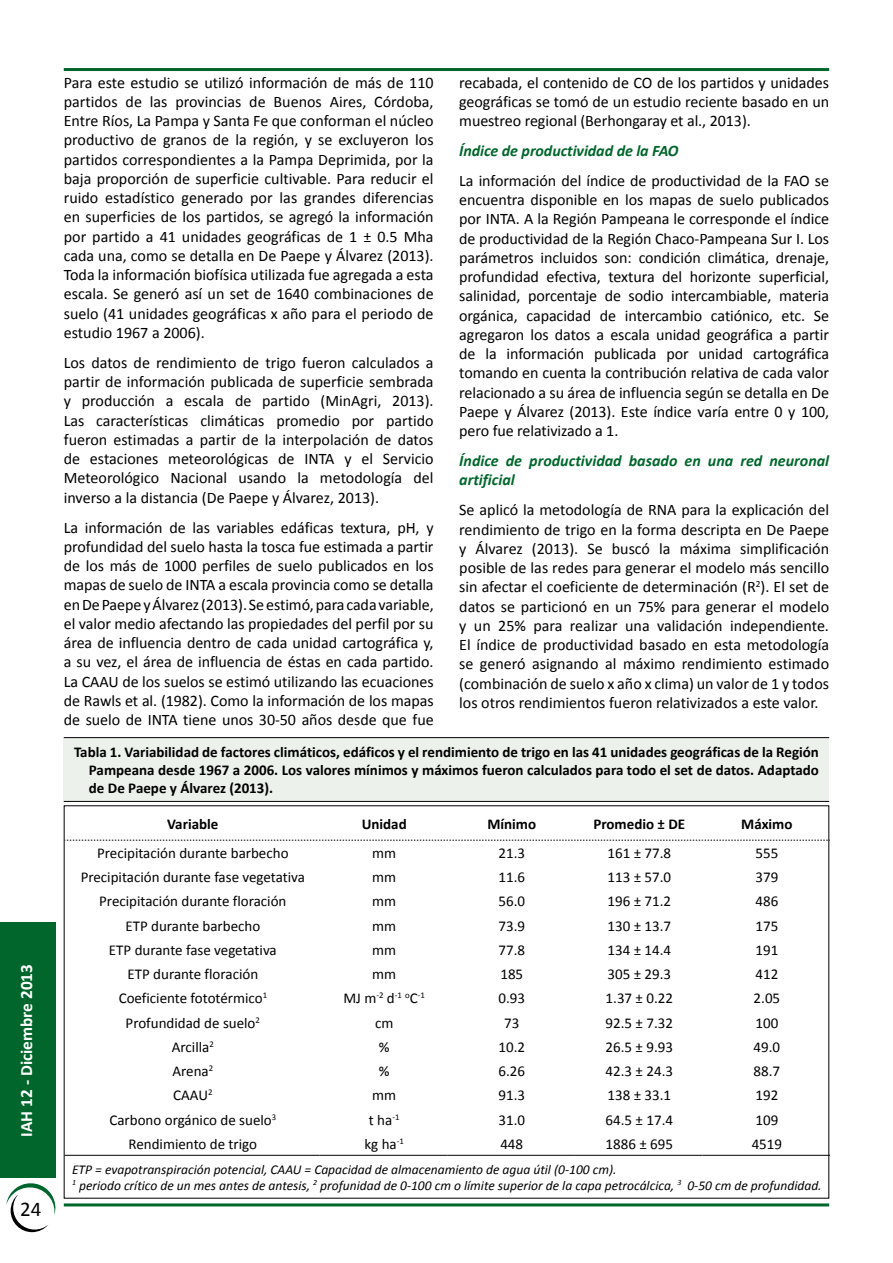
<style>
.page{position:relative;width:893px;height:1263px;background:#fff}
.page>*{position:absolute;margin:0;border:0;box-sizing:border-box;transform-origin:0 0}
.t1{font:21px "Calibri";color:#000}
.t2{font:700 17.25px "Calibri";color:#fff}
.t3{font:16.05px/19.2px "Calibri";letter-spacing:-.005em;color:#000;text-align:justify}
.t4{font:italic 700 16.05px/19.2px "Calibri";color:#00662c}
.t5{font:15px "Calibri";color:#000}
.t6{font:700 15px/18px "Calibri";color:#000;text-align:justify}
.t7{font:italic 13.5px/16.2px "Calibri";color:#000}
.t8{font:8.7px "Calibri";color:#000}
.s1{font-size:15px}
</style>
<div class="page">
<hr style="left:64px;top:68px;width:765px;height:3px;background:#00662c">
<hr style="left:64px;top:1203px;width:765px;height:3px;background:#00662c">
<svg style="left:6px;top:1183px;width:49px;height:49px"></svg>
<div style="left:0;top:923px;width:55px;height:255px;background:#00662c"></div>
<svg style="left:66px;top:840px;width:764px;height:1px"></svg>
<hr style="left:65px;top:1155px;width:255px;height:1px;background:#000">
<hr style="left:320px;top:1155px;width:127px;height:1px;background:#000">
<hr style="left:447px;top:1155px;width:128px;height:1px;background:#000">
<hr style="left:575px;top:1155px;width:127px;height:1px;background:#000">
<hr style="left:702px;top:1155px;width:128px;height:1px;background:#000">
<div style="left:64px;top:738px;width:765px;height:63px;background:#ecf2eb"></div>
<hr style="left:64px;top:737px;width:765px;height:1px;background:#000">
<hr style="left:64px;top:801px;width:765px;height:1px;background:#000">
<p class="t2" style="left:15px;top:1136px;width:174px;rotate:-90deg">IAH 12 - Diciembre 2013</p>
<h1 class="t1" style="left:20px;top:1195px;width:23px">24</h1>
<p class="t3" style="left:64px;top:72px;width:371px">Para este estudio se utilizó información de más de 110 partidos de las provincias de Buenos Aires, Córdoba, Entre Ríos, La Pampa y Santa Fe que conforman el núcleo productivo de granos de la región, y se excluyeron los partidos correspondientes a la Pampa Deprimida, por la baja proporción de superficie cultivable. Para reducir el ruido estadístico generado por las grandes diferencias en superficies de los partidos, se agregó la información por partido a 41 unidades geográficas de 1 ± 0.5 Mha cada una, como se detalla en De Paepe y Álvarez (2013).<br>Toda la información biofísica utilizada fue agregada a esta escala. Se generó así un set de 1640 combinaciones de suelo (41 unidades geográficas x año para el periodo de estudio 1967 a 2006).</p>
<p class="t3" style="left:64px;top:352px;width:371px">Los datos de rendimiento de trigo fueron calculados a partir de información publicada de superficie sembrada y producción a escala de partido (MinAgri, 2013).<br>Las características climáticas promedio por partido fueron estimadas a partir de la interpolación de datos de estaciones meteorológicas de INTA y el Servicio Meteorológico Nacional usando la metodología del inverso a la distancia (De Paepe y Álvarez, 2013).</p>
<p class="t3" style="left:64px;top:517px;width:371px">La información de las variables edáficas textura, pH, y profundidad del suelo hasta la tosca fue estimada a partir de los más de 1000 perfiles de suelo publicados en los mapas de suelo de INTA a escala provincia como se detalla en De Paepe y Álvarez (2013). Se estimó, para cada variable, el valor medio afectando las propiedades del perfil por su área de influencia dentro de cada unidad cartográfica y, a su vez, el área de influencia de éstas en cada partido.<br>La CAAU de los suelos se estimó utilizando las ecuaciones de Rawls et al. (1982). Como la información de los mapas de suelo de INTA tiene unos 30-50 años desde que fue</p>
<p class="t3" style="left:459px;top:72px;width:371px">recabada, el contenido de CO de los partidos y unidades geográficas se tomó de un estudio reciente basado en un muestreo regional (Berhongaray et al., 2013).</p>
<p class="t4" style="left:459px;top:141px;width:221px">Índice de productividad de la FAO</p>
<p class="t3" style="left:459px;top:170px;width:371px">La información del índice de productividad de la FAO se encuentra disponible en los mapas de suelo publicados por INTA. A la Región Pampeana le corresponde el índice de productividad de la Región Chaco-Pampeana Sur I. Los parámetros incluidos son: condición climática, drenaje, profundidad efectiva, textura del horizonte superficial, salinidad, porcentaje de sodio intercambiable, materia orgánica, capacidad de intercambio catiónico, etc. Se agregaron los datos a escala unidad geográfica a partir de la información publicada por unidad cartográfica tomando en cuenta la contribución relativa de cada valor relacionado a su área de influencia según se detalla en De Paepe y Álvarez (2013). Este índice varía entre 0 y 100, pero fue relativizado a 1.</p>
<p class="t4" style="left:459px;top:451px;width:371px">Índice de productividad basado en una red neuronal artificial</p>
<p class="t3" style="left:459px;top:500px;width:371px">Se aplicó la metodología de RNA para la explicación del rendimiento de trigo en la forma descripta en De Paepe y Álvarez (2013). Se buscó la máxima simplificación posible de las redes para generar el modelo más sencillo sin afectar el coeficiente de determinación (R<sup>2</sup>). El set de datos se particionó en un 75% para generar el modelo y un 25% para realizar una validación independiente.<br>El índice de productividad basado en esta metodología se generó asignando al máximo rendimiento estimado (combinación de suelo x año x clima) un valor de 1 y todos los otros rendimientos fueron relativizados a este valor.</p>
<p class="t6" style="left:89px;top:743px;width:731px;text-indent:-15px">Tabla 1. Variabilidad de factores climáticos, edáficos y el rendimiento de trigo en las 41 unidades geográficas de la Región Pampeana desde 1967 a 2006. Los valores mínimos y máximos fueron calculados para todo el set de datos. Adaptado de De Paepe y Álvarez (2013).</p>
<p class="t6" style="left:167px;top:815px;width:53px">Variable</p>
<p class="t6" style="left:362px;top:815px;width:47px">Unidad</p>
<p class="t6" style="left:487px;top:815px;width:50px">Mínimo</p>
<p class="t6" style="left:593px;top:815px;width:93px">Promedio ± DE</p>
<p class="t6" style="left:741px;top:815px;width:53px">Máximo</p>
<p class="t5" style="left:97px;top:844px;width:193px">Precipitación durante barbecho</p>
<p class="t5" style="left:372px;top:844px;width:25px">mm</p>
<p class="t5" style="left:498px;top:844px;width:28px">21.3</p>
<p class="t5" style="left:607px;top:844px;width:65px">161 ± 77.8</p>
<p class="t5" style="left:755px;top:844px;width:24px">555</p>
<p class="t5" style="left:81px;top:868px;width:226px">Precipitación durante fase vegetativa</p>
<p class="t5" style="left:372px;top:868px;width:25px">mm</p>
<p class="t5" style="left:498px;top:868px;width:28px">11.6</p>
<p class="t5" style="left:607px;top:868px;width:65px">113 ± 57.0</p>
<p class="t5" style="left:755px;top:868px;width:24px">379</p>
<p class="t5" style="left:99px;top:892px;width:189px">Precipitación durante floración</p>
<p class="t5" style="left:372px;top:892px;width:25px">mm</p>
<p class="t5" style="left:498px;top:892px;width:28px">56.0</p>
<p class="t5" style="left:607px;top:892px;width:65px">196 ± 71.2</p>
<p class="t5" style="left:755px;top:892px;width:24px">486</p>
<p class="t5" style="left:125px;top:916px;width:136px">ETP durante barbecho</p>
<p class="t5" style="left:372px;top:916px;width:25px">mm</p>
<p class="t5" style="left:498px;top:916px;width:28px">73.9</p>
<p class="t5" style="left:608px;top:916px;width:65px">130 ± 13.7</p>
<p class="t5" style="left:756px;top:916px;width:24px">175</p>
<p class="t5" style="left:109px;top:941px;width:169px">ETP durante fase vegetativa</p>
<p class="t5" style="left:372px;top:941px;width:25px">mm</p>
<p class="t5" style="left:498px;top:941px;width:28px">77.8</p>
<p class="t5" style="left:608px;top:941px;width:65px">134 ± 14.4</p>
<p class="t5" style="left:756px;top:941px;width:24px">191</p>
<p class="t5" style="left:128px;top:965px;width:132px">ETP durante floración</p>
<p class="t5" style="left:372px;top:965px;width:25px">mm</p>
<p class="t5" style="left:500px;top:965px;width:24px">185</p>
<p class="t5" style="left:608px;top:965px;width:65px">305 ± 29.3</p>
<p class="t5" style="left:756px;top:965px;width:24px">412</p>
<p class="t5" style="left:119px;top:989px;width:150px">Coeficiente fototérmico<sup>1</sup></p>
<p class="t8" style="left:343px;top:990px;width:83px"><span class="s1">MJ m</span>-2 <span class="s1">d</span>-1 o<span class="s1">C</span>-1</p>
<p class="t5" style="left:498px;top:989px;width:28px">0.93</p>
<p class="t5" style="left:606px;top:989px;width:69px">1.37 ± 0.22</p>
<p class="t5" style="left:754px;top:989px;width:28px">2.05</p>
<p class="t5" style="left:126px;top:1013px;width:136px">Profundidad de suelo<sup>2</sup></p>
<p class="t5" style="left:375px;top:1013px;width:20px">cm</p>
<p class="t5" style="left:504px;top:1013px;width:17px">73</p>
<p class="t5" style="left:606px;top:1013px;width:69px">92.5 ± 7.32</p>
<p class="t5" style="left:755px;top:1013px;width:24px">100</p>
<p class="t5" style="left:172px;top:1037px;width:43px">Arcilla<sup>2</sup></p>
<p class="t5" style="left:379px;top:1037px;width:12px">%</p>
<p class="t5" style="left:498px;top:1037px;width:28px">10.2</p>
<p class="t5" style="left:606px;top:1037px;width:69px">26.5 ± 9.93</p>
<p class="t5" style="left:754px;top:1037px;width:28px">49.0</p>
<p class="t5" style="left:173px;top:1062px;width:42px">Arena<sup>2</sup></p>
<p class="t5" style="left:379px;top:1062px;width:12px">%</p>
<p class="t5" style="left:498px;top:1062px;width:28px">6.26</p>
<p class="t5" style="left:606px;top:1062px;width:69px">42.3 ± 24.3</p>
<p class="t5" style="left:754px;top:1062px;width:28px">88.7</p>
<p class="t5" style="left:173px;top:1086px;width:41px">CAAU<sup>2</sup></p>
<p class="t5" style="left:372px;top:1086px;width:25px">mm</p>
<p class="t5" style="left:498px;top:1086px;width:28px">91.3</p>
<p class="t5" style="left:607px;top:1086px;width:65px">138 ± 33.1</p>
<p class="t5" style="left:755px;top:1086px;width:24px">192</p>
<p class="t5" style="left:109px;top:1110px;width:168px">Carbono orgánico de suelo<sup>3</sup></p>
<p class="t5" style="left:369px;top:1110px;width:32px">t ha<sup>-1</sup></p>
<p class="t5" style="left:498px;top:1110px;width:28px">31.0</p>
<p class="t5" style="left:606px;top:1110px;width:69px">64.5 ± 17.4</p>
<p class="t5" style="left:755px;top:1110px;width:24px">109</p>
<p class="t5" style="left:129px;top:1134px;width:130px">Rendimiento de trigo</p>
<p class="t5" style="left:364px;top:1134px;width:41px">kg ha<sup>-1</sup></p>
<p class="t5" style="left:500px;top:1134px;width:24px">448</p>
<p class="t5" style="left:606px;top:1134px;width:69px">1886 ± 695</p>
<p class="t5" style="left:752px;top:1134px;width:32px">4519</p>
<p class="t7" style="left:72px;top:1160px;width:751px">ETP = evapotranspiración potencial, CAAU = Capacidad de almacenamiento de agua útil (0-100 cm).<br><sup>1</sup> periodo crítico de un mes antes de antesis, <sup>2</sup> profunidad de 0-100 cm o límite superior de la capa petrocálcica, <sup>3</sup> 0-50 cm de profundidad.</p>
</div>
